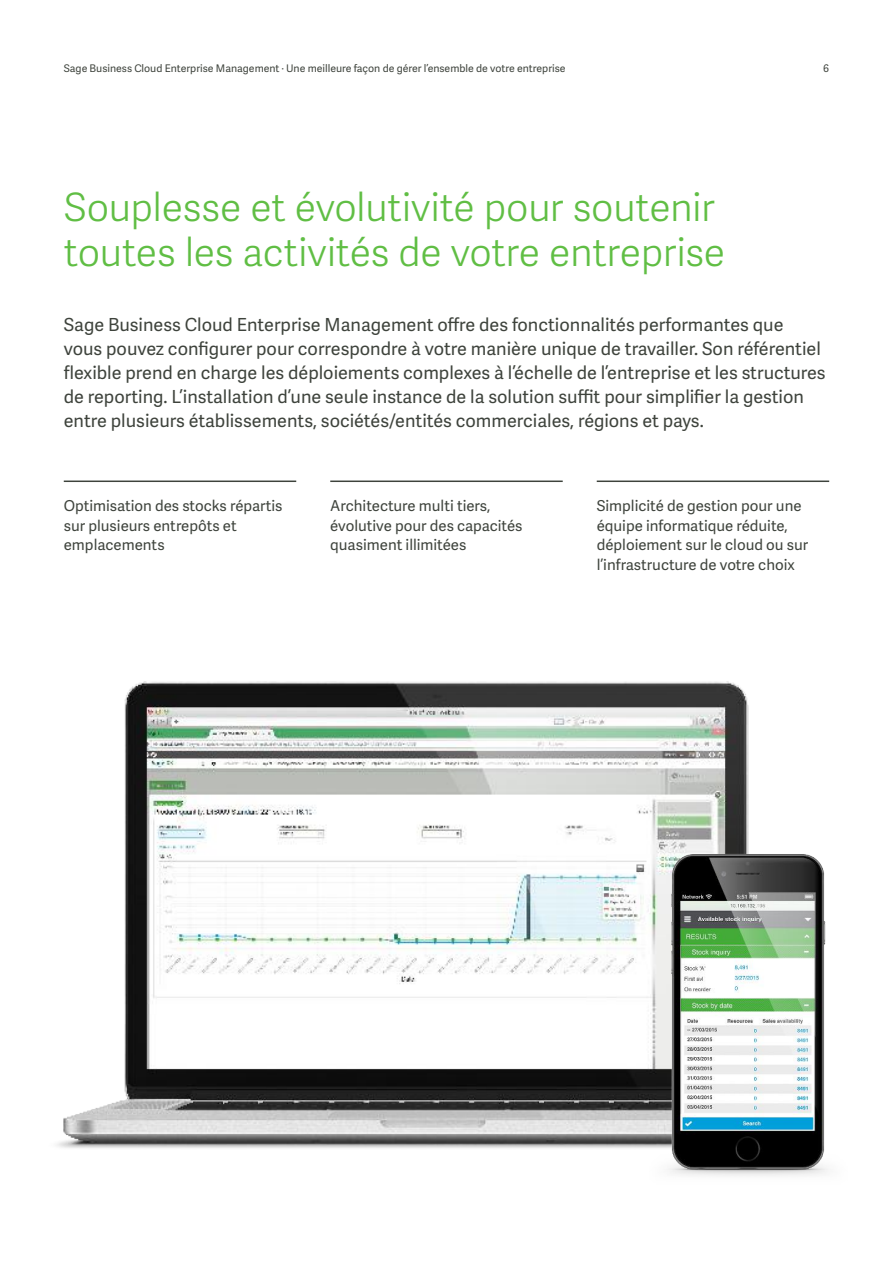
<style>
.page{position:relative;width:893px;height:1263px;background:#fff}
.page>*{position:absolute;margin:0;border:0;box-sizing:border-box;transform-origin:0 0}
.t1{font:39px/45px "Adelle Sans SAGE Lt";letter-spacing:-.01em;color:#60be44}
.t2{font:18px/24px "Adelle Sans SAGE";color:#3e433c}
.t3{font:15px/19.5px "Adelle Sans SAGE";color:#3e433c}
.t4{font:10.5px "Adelle Sans SAGE";color:#3e433c}
</style>
<div class="page">
<img style="left:57px;top:681px;width:692px;height:467px">
<img style="left:637px;top:832px;width:191px;height:344px">
<hr style="left:64px;top:480px;width:232px;height:2px;background:#3e433c">
<hr style="left:330px;top:480px;width:233px;height:2px;background:#3e433c">
<hr style="left:597px;top:480px;width:232px;height:2px;background:#3e433c">
<p class="t4" style="left:64px;top:61px;width:503px">Sage Business Cloud Enterprise Management · Une meilleure façon de gérer l’ensemble de votre entreprise</p>
<p class="t4" style="left:823px;top:61px;width:7px">6</p>
<h1 class="t1" style="left:64px;top:183px;width:663px">Souplesse et évolutivité pour soutenir toutes les activités de votre entreprise</h1>
<p class="t2" style="left:64px;top:312px;width:763px">Sage Business Cloud Enterprise Management offre des fonctionnalités performantes que vous pouvez configurer pour correspondre à votre manière unique de travailler. Son référentiel flexible prend en charge les déploiements complexes à l’échelle de l’entreprise et les structures de reporting. L’installation d’une seule instance de la solution suffit pour simplifier la gestion entre plusieurs établissements, sociétés/entités commerciales, régions et pays.</p>
<p class="t3" style="left:64px;top:496px;width:220px">Optimisation des stocks répartis sur plusieurs entrepôts et emplacements</p>
<p class="t3" style="left:330px;top:496px;width:194px">Architecture multi tiers, évolutive pour des capacités quasiment illimitées</p>
<p class="t3" style="left:597px;top:496px;width:213px">Simplicité de gestion pour une équipe informatique réduite, déploiement sur le cloud ou sur l’infrastructure de votre choix</p>
</div>
